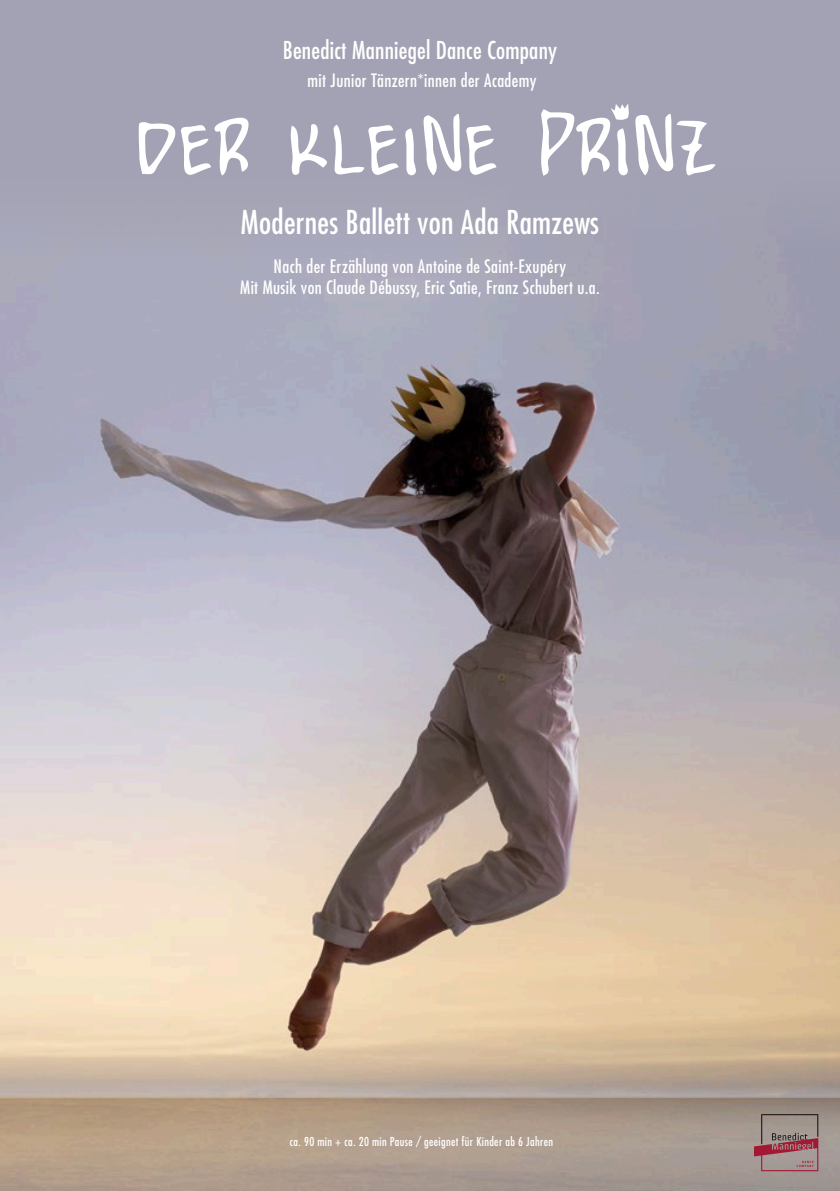
<style>
.page{position:relative;width:840px;height:1191px;background:#fff}
.page>*{position:absolute;margin:0;border:0;box-sizing:border-box;transform-origin:0 0}
.t1{font:condensed 32px "Futura Std";letter-spacing:.01em;color:#fff}
.t2{font:condensed 24px "Futura Std";letter-spacing:.01em;color:#fff}
.t3{font:condensed 18px "Futura Std";letter-spacing:.02em;color:#fff}
.t4{font:condensed 12px "Futura Std";letter-spacing:.03em;color:#fff}
</style>
<div class="page">
<img style="left:0;top:258px;width:839px;height:933px">
<div style="left:0;top:0;width:839px;height:258px;background:#a3a2b4"></div>
<svg style="left:753px;top:1114px;width:64px;height:57px;background:#9c7c7c"></svg>
<svg style="left:139px;top:104px;width:576px;height:72px"></svg>
<p class="t2" style="left:282px;top:35px;width:276px">Benedict Manniegel Dance Company</p>
<p class="t3" style="left:307px;top:70px;width:230px">mit Junior Tänzern*innen der Academy</p>
<p class="t1" style="left:241px;top:203px;width:359px">Modernes Ballett von Ada Ramzews</p>
<p class="t3" style="left:273px;top:255px;width:294px">Nach der Erzählung von Antoine de Saint-Exupéry</p>
<p class="t3" style="left:240px;top:277px;width:361px">Mit Musik von Claude Débussy, Eric Satie, Franz Schubert u.a.</p>
<p class="t4" style="left:289px;top:1134px;width:265px">ca. 90 min + ca. 20 min Pause / geeignet für Kinder ab 6 Jahren</p>
</div>
